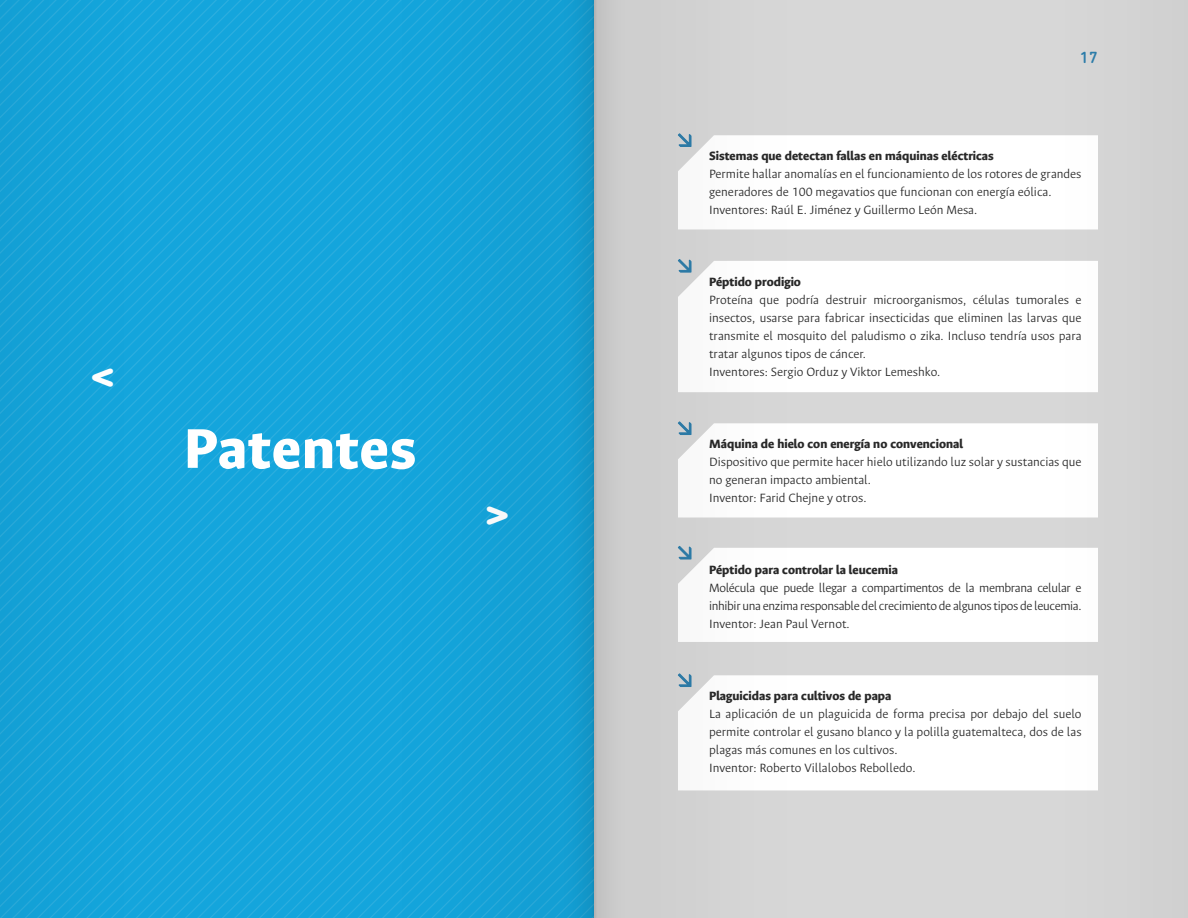
<style>
.page{position:relative;width:1188px;height:918px;background:#fff}
.page>*{position:absolute;margin:0;border:0;box-sizing:border-box;transform-origin:0 0}
.t1{font:800 63px "Ancizar Sans";letter-spacing:.015em;color:#fff}
.t2{font:700 45px "DIN Next Rounded LT Pro";color:#fff}
.t3{font:500 16.5px "DIN Next Rounded LT Pro";color:#2d7daa}
.t4{font:300 13.5px/18px "Ancizar Sans";color:#292929}
.t5{font:800 13.5px "Ancizar Sans";color:#292929}
</style>
<div class="page">
<img style="left:0;top:0;width:1188px;height:918px">
<h2 class="t2" style="left:90px;top:349px;width:27px">&lt;</h2>
<h1 class="t1" style="left:184px;top:413px;width:234px">Patentes</h1>
<h2 class="t2" style="left:485px;top:487px;width:27px">&gt;</h2>
<p class="t3" style="left:1080px;top:48px;width:20px">17</p>
<p class="t5" style="left:709px;top:148px;width:286px">Sistemas que detectan fallas en máquinas eléctricas</p>
<p class="t4" style="left:709px;top:165px;width:374px">Permite hallar anomalías en el funcionamiento de los rotores de grandes generadores de 100 megavatios que funcionan con energía eólica.<br>Inventores: Raúl E. Jiménez y Guillermo León Mesa.</p>
<p class="t5" style="left:709px;top:274px;width:93px">Péptido prodigio</p>
<p class="t4" style="left:709px;top:291px;width:374px">Proteína que podría destruir microorganismos, células tumorales e insectos, usarse para fabricar insecticidas que eliminen las larvas que transmite el mosquito del paludismo o zika. Incluso tendría usos para tratar algunos tipos de cáncer.<br>Inventores: Sergio Orduz y Viktor Lemeshko.</p>
<p class="t5" style="left:709px;top:436px;width:255px">Máquina de hielo con energía no convencional</p>
<p class="t4" style="left:709px;top:453px;width:374px">Dispositivo que permite hacer hielo utilizando luz solar y sustancias que no generan impacto ambiental.<br>Inventor: Farid Chejne y otros.</p>
<p class="t5" style="left:709px;top:562px;width:191px">Péptido para controlar la leucemia</p>
<p class="t4" style="left:709px;top:579px;width:374px;text-align:justify">Molécula que puede llegar a compartimentos de la membrana celular e inhibir una enzima responsable del crecimiento de algunos tipos de leucemia.<br>Inventor: Jean Paul Vernot.</p>
<p class="t5" style="left:709px;top:688px;width:184px">Plaguicidas para cultivos de papa</p>
<p class="t4" style="left:709px;top:705px;width:374px">La aplicación de un plaguicida de forma precisa por debajo del suelo permite controlar el gusano blanco y la polilla guatemalteca, dos de las plagas más comunes en los cultivos.<br>Inventor: Roberto Villalobos Rebolledo.</p>
</div>
